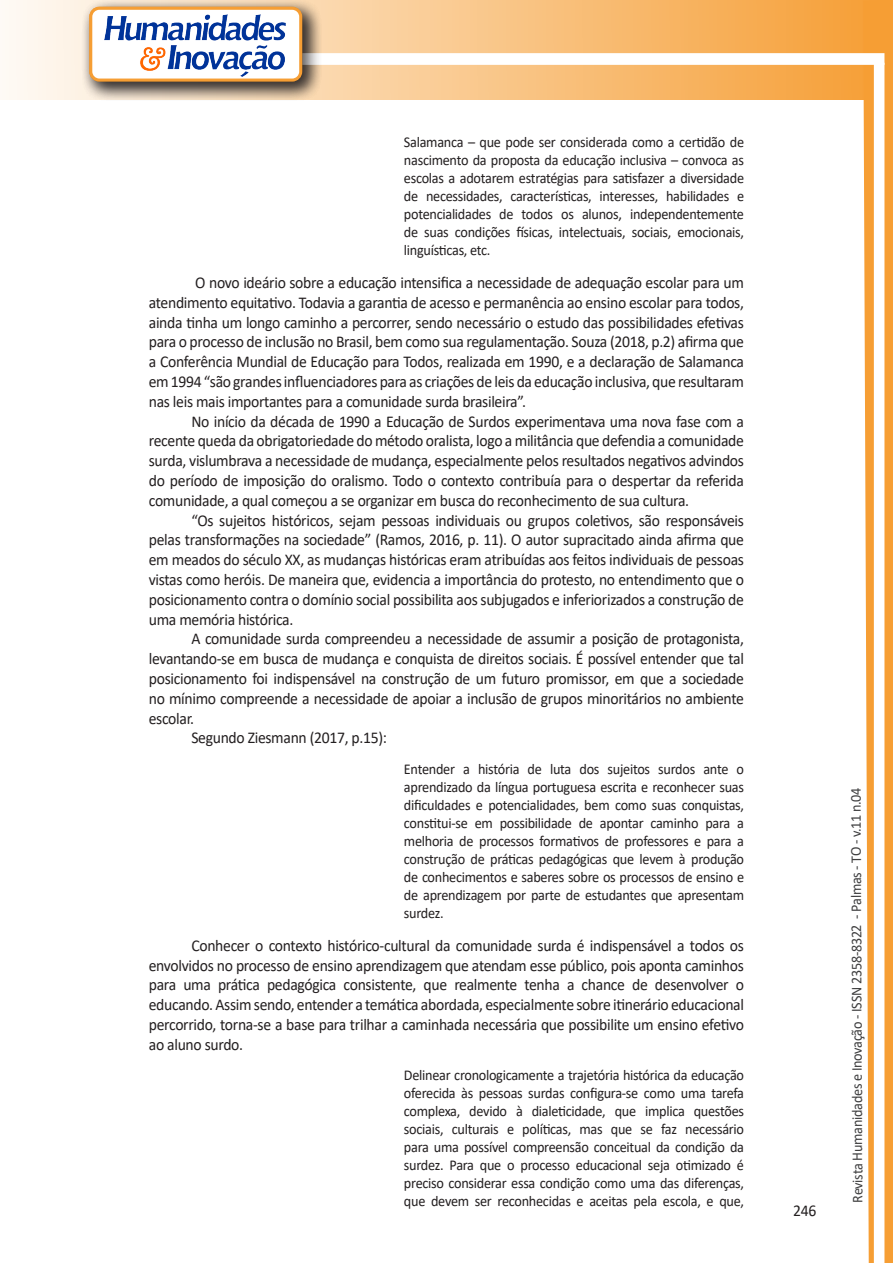
<style>
.page{position:relative;width:893px;height:1263px;background:#fff}
.page>*{position:absolute;margin:0;border:0;box-sizing:border-box;transform-origin:0 0}
.texto{font:16.5px/19.8px "Calibri";letter-spacing:-.02em;color:#231f20;text-align:justify;scale:.95 1}
.citacao{font:15px/18px "Calibri";letter-spacing:-.02em;color:#231f20;text-align:justify;scale:.95 1}
.t1{font:15px "Calibri";letter-spacing:-.025em;color:#3e3e3f;scale:.95 1}
</style>
<div class="page">
<svg style="left:5px;top:0;width:858px;height:100px;background:#f9c484"></svg>
<div style="left:302px;top:53px;width:582px;height:12px;background:#fff;border:2px solid #fff"></div>
<svg style="left:863px;top:0;width:30px;height:1263px"></svg>
<div style="left:81px;top:0;width:241px;height:102px;background:#231f20;opacity:.75"></div>
<div style="left:91px;top:8px;width:210px;height:72px;background:#fff;border-radius:9px"></div>
<img style="left:104px;top:14px;width:181px;height:62px">
<div style="left:89px;top:7px;width:213px;height:75px;border:3px solid #f69e34;border-radius:9px"></div>
<p class="citacao" style="left:404px;top:133px;width:360px">Salamanca – que pode ser considerada como a certidão de nascimento da proposta da educação inclusiva – convoca as escolas a adotarem estratégias para satisfazer a diversidade de necessidades, características, interesses, habilidades e potencialidades de todos os alunos, independentemente de suas condições físicas, intelectuais, sociais, emocionais, linguísticas, etc.</p>
<p class="texto" style="left:149px;top:272px;width:628px;text-indent:46px">O novo ideário sobre a educação intensifica a necessidade de adequação escolar para um atendimento equitativo. Todavia a garantia de acesso e permanência ao ensino escolar para todos, ainda tinha um longo caminho a percorrer, sendo necessário o estudo das possibilidades efetivas para o processo de inclusão no Brasil, bem como sua regulamentação. Souza (2018, p.2) afirma que a Conferência Mundial de Educação para Todos, realizada em 1990, e a declaração de Salamanca em 1994 “são grandes influenciadores para as criações de leis da educação inclusiva, que resultaram nas leis mais importantes para a comunidade surda brasileira”.</p>
<p class="texto" style="left:149px;top:411px;width:628px;text-indent:43px">No início da década de 1990 a Educação de Surdos experimentava uma nova fase com a recente queda da obrigatoriedade do método oralista, logo a militância que defendia a comunidade surda, vislumbrava a necessidade de mudança, especialmente pelos resultados negativos advindos do período de imposição do oralismo. Todo o contexto contribuía para o despertar da referida comunidade, a qual começou a se organizar em busca do reconhecimento de sua cultura.</p>
<p class="texto" style="left:149px;top:510px;width:628px;text-indent:43px">“Os sujeitos históricos, sejam pessoas individuais ou grupos coletivos, são responsáveis pelas transformações na sociedade” (Ramos, 2016, p. 11). O autor supracitado ainda afirma que em meados do século XX, as mudanças históricas eram atribuídas aos feitos individuais de pessoas vistas como heróis. De maneira que, evidencia a importância do protesto, no entendimento que o posicionamento contra o domínio social possibilita aos subjugados e inferiorizados a construção de uma memória histórica.</p>
<p class="texto" style="left:149px;top:628px;width:628px;text-indent:43px">A comunidade surda compreendeu a necessidade de assumir a posição de protagonista, levantando-se em busca de mudança e conquista de direitos sociais. É possível entender que tal posicionamento foi indispensável na construção de um futuro promissor, em que a sociedade no mínimo compreende a necessidade de apoiar a inclusão de grupos minoritários no ambiente escolar.</p>
<p class="texto" style="left:191px;top:727px;width:207px">Segundo Ziesmann (2017, p.15):</p>
<p class="citacao" style="left:404px;top:760px;width:360px">Entender a história de luta dos sujeitos surdos ante o aprendizado da língua portuguesa escrita e reconhecer suas dificuldades e potencialidades, bem como suas conquistas, constitui-se em possibilidade de apontar caminho para a melhoria de processos formativos de professores e para a construção de práticas pedagógicas que levem à produção de conhecimentos e saberes sobre os processos de ensino e de aprendizagem por parte de estudantes que apresentam surdez.</p>
<p class="texto" style="left:149px;top:935px;width:628px;text-indent:43px">Conhecer o contexto histórico-cultural da comunidade surda é indispensável a todos os envolvidos no processo de ensino aprendizagem que atendam esse público, pois aponta caminhos para uma prática pedagógica consistente, que realmente tenha a chance de desenvolver o educando. Assim sendo, entender a temática abordada, especialmente sobre itinerário educacional percorrido, torna-se a base para trilhar a caminhada necessária que possibilite um ensino efetivo ao aluno surdo.</p>
<p class="citacao" style="left:404px;top:1066px;width:360px">Delinear cronologicamente a trajetória histórica da educação oferecida às pessoas surdas configura-se como uma tarefa complexa, devido à dialeticidade, que implica questões sociais, culturais e políticas, mas que se faz necessário para uma possível compreensão conceitual da condição da surdez. Para que o processo educacional seja otimizado é preciso considerar essa condição como uma das diferenças, que devem ser reconhecidas e aceitas pela escola, e que,</p>
<p class="texto" style="left:793px;top:1200px;width:26px">246</p>
<p class="t1" style="left:846px;top:1203px;width:439px;rotate:-90deg">Revista Humanidades e Inovação - ISSN 2358-8322 - Palmas - TO - v.11 n.04</p>
</div>
